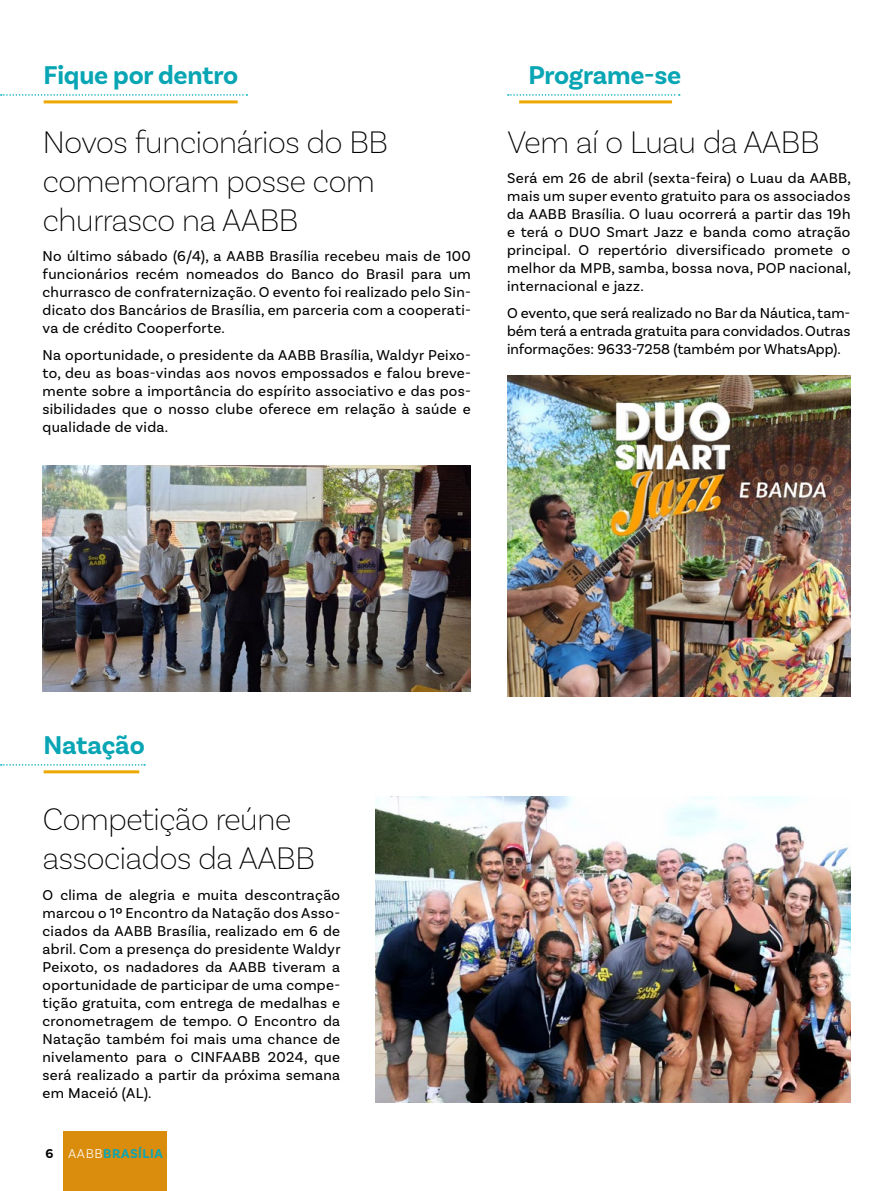
<style>
.page{position:relative;width:893px;height:1191px;background:#fff}
.page>*{position:absolute;margin:0;border:0;box-sizing:border-box;transform-origin:0 0}
.t1{font:200 33px/39px "Basic Sans";letter-spacing:-.03em;color:#000}
.t2{font:700 27px "Basic Sans";letter-spacing:-.01em;color:#08a5b4}
.t3{font:15px/18px "Basic Sans";letter-spacing:.02em;color:#000;text-align:justify}
.t4{font:700 13.5px "Basic Sans";letter-spacing:.04em;color:#0ca5b4}
.s1{color:#000}
.s2{font-weight:300;color:#fff}
</style>
<div class="page">
<div style="left:64px;top:1131px;width:103px;height:60px;background:#da8c0c"></div>
<svg style="left:1px;top:94px;width:246px;height:2px"></svg>
<svg style="left:508px;top:94px;width:172px;height:2px"></svg>
<svg style="left:1px;top:764px;width:144px;height:1px"></svg>
<hr style="left:44px;top:100px;width:194px;height:3px;background:#eda800">
<hr style="left:519px;top:100px;width:153px;height:3px;background:#eda800">
<hr style="left:44px;top:770px;width:95px;height:3px;background:#eda800">
<img style="left:43px;top:466px;width:428px;height:225px">
<img style="left:375px;top:797px;width:475px;height:305px">
<img style="left:507px;top:375px;width:343px;height:322px">
<h2 class="t2" style="left:44px;top:59px;width:196px">Fique por dentro</h2>
<h2 class="t2" style="left:528px;top:59px;width:154px">Programe-se</h2>
<h1 class="t1" style="left:43px;top:121px;width:347px">Novos funcionários do BB comemoram posse com churrasco na AABB</h1>
<p class="t3" style="left:43px;top:247px;width:430px">No último sábado (6/4), a AABB Brasília recebeu mais de 100 funcionários recém nomeados do Banco do Brasil para um churrasco de confraternização. O evento foi realizado pelo Sin&shy;dicato dos Bancários de Brasília, em parceria com a cooperati&shy;va de crédito Cooperforte.</p>
<p class="t3" style="left:43px;top:346px;width:430px">Na oportunidade, o presidente da AABB Brasília, Waldyr Peixo&shy;to, deu as boas-vindas aos novos empossados e falou breve&shy;mente sobre a importância do espírito associativo e das pos&shy;sibilidades que o nosso clube oferece em relação à saúde e qualidade de vida.</p>
<h1 class="t1" style="left:507px;top:121px;width:314px">Vem aí o Luau da AABB</h1>
<p class="t3" style="left:507px;top:169px;width:346px">Será em 26 de abril (sexta-feira) o Luau da AABB, mais um super evento gratuito para os associados da AABB Brasília. O luau ocorrerá a partir das 19h e terá o DUO Smart Jazz e banda como atração principal. O repertório diversificado promete o melhor da MPB, samba, bossa nova, POP nacional, internacional e jazz.</p>
<p class="t3" style="left:507px;top:304px;width:345px">O evento, que será realizado no Bar da Náutica, tam&shy;bém terá a entrada gratuita para convidados. Outras informações: 9633-7258 (também por WhatsApp).</p>
<h2 class="t2" style="left:44px;top:728px;width:103px">Natação</h2>
<h1 class="t1" style="left:43px;top:799px;width:274px">Competição reúne associados da AABB</h1>
<p class="t3" style="left:43px;top:886px;width:300px">O clima de alegria e muita descontração marcou o 1º Encontro da Natação dos Asso&shy;ciados da AABB Brasília, realizado em 6 de abril. Com a presença do presidente Waldyr Peixoto, os nadadores da AABB tiveram a oportunidade de participar de uma compe&shy;tição gratuita, com entrega de medalhas e cronometragem de tempo. O Encontro da Natação também foi mais uma chance de nivelamento para o CINFAABB 2024, que será realizado a partir da próxima semana em Maceió (AL).</p>
<p class="t4" style="left:46px;top:1145px;width:119px"><span class="s1">6</span> <span class="s2">AABB</span>BRASÍLIA</p>
</div>
